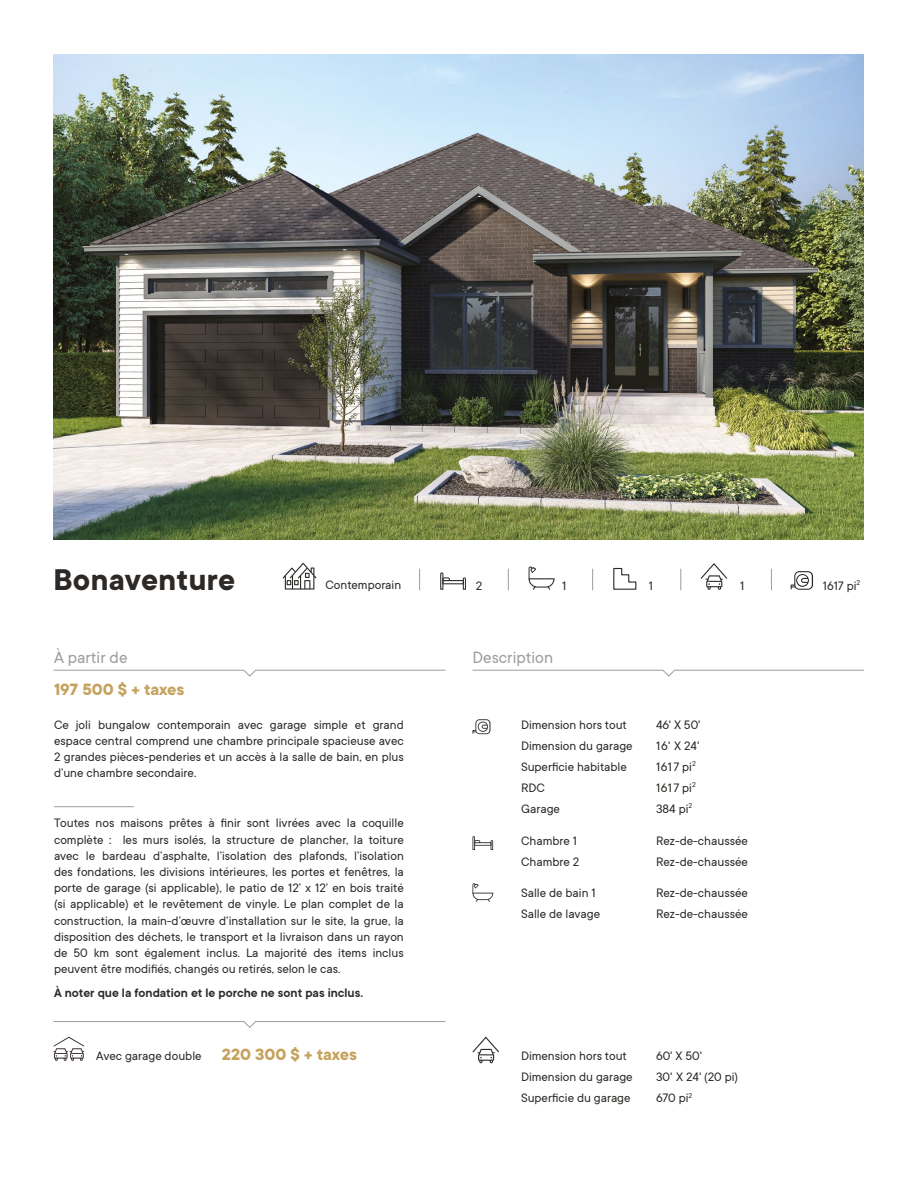
<style>
.page{position:relative;width:918px;height:1188px;background:#fff}
.page>*{position:absolute;margin:0;border:0;box-sizing:border-box;transform-origin:0 0}
.t1{font:700 33px "TT Commons";letter-spacing:.01em;color:#2c2926}
.t2{font:18px "TT Commons";color:#9d9d9c}
.t3{font:700 18px "TT Commons";color:#c5a25e}
.t4{font:13.5px/16.2px "TT Commons";color:#2c2926;text-align:justify}
.t5{font:600 13.5px "TT Commons";color:#2c2926}
.s1{font-weight:700;font-size:18px;color:#c5a25e}
</style>
<div class="page">
<img style="left:53px;top:54px;width:811px;height:486px">
<svg style="left:53px;top:669px;width:393px;height:8px"></svg>
<svg style="left:53px;top:1021px;width:393px;height:7px"></svg>
<svg style="left:472px;top:669px;width:392px;height:8px"></svg>
<svg style="left:472px;top:836px;width:21px;height:14px"></svg>
<svg style="left:472px;top:883px;width:21px;height:19px"></svg>
<svg style="left:472px;top:719px;width:18px;height:15px"></svg>
<svg style="left:419px;top:569px;width:1px;height:21px"></svg>
<svg style="left:508px;top:569px;width:1px;height:21px"></svg>
<svg style="left:592px;top:569px;width:1px;height:21px"></svg>
<svg style="left:680px;top:569px;width:1px;height:21px"></svg>
<svg style="left:771px;top:569px;width:1px;height:21px"></svg>
<svg style="left:463px;top:577px;width:3px;height:13px"></svg>
<svg style="left:442px;top:580px;width:22px;height:4px"></svg>
<hr style="left:443px;top:581px;width:20px;height:2px;background:#2c2926">
<svg style="left:440px;top:572px;width:10px;height:18px"></svg>
<svg style="left:529px;top:566px;width:26px;height:24px"></svg>
<svg style="left:613px;top:567px;width:24px;height:23px"></svg>
<svg style="left:700px;top:563px;width:28px;height:27px"></svg>
<svg style="left:791px;top:571px;width:22px;height:19px"></svg>
<hr style="left:54px;top:806px;width:80px;height:1px;background:#9d9d9c">
<svg style="left:283px;top:563px;width:34px;height:27px"></svg>
<svg style="left:472px;top:1036px;width:27px;height:27px"></svg>
<svg style="left:53px;top:1037px;width:31px;height:24px"></svg>
<h1 class="t1" style="left:53px;top:562px;width:183px">Bonaventure</h1>
<h2 class="t2" style="left:54px;top:647px;width:75px">À partir de</h2>
<h2 class="t3" style="left:54px;top:679px;width:132px">197 500 $ + taxes</h2>
<p class="t4" style="left:326px;top:577px;width:77px">Contemporain</p>
<p class="t4" style="left:476px;top:578px;width:8px">2</p>
<p class="t4" style="left:562px;top:578px;width:6px">1</p>
<p class="t4" style="left:649px;top:578px;width:6px">1</p>
<p class="t4" style="left:740px;top:578px;width:6px">1</p>
<p class="t4" style="left:823px;top:578px;width:39px">1617 pi<sup>2</sup></p>
<h2 class="t2" style="left:472px;top:647px;width:82px">Description</h2>
<p class="t4" style="left:54px;top:717px;width:351px">Ce joli bungalow contemporain avec garage simple et grand espace central comprend une chambre principale spacieuse avec 2 grandes pièces-penderies et un accès à la salle de bain, en plus d’une chambre secondaire.</p>
<p class="t4" style="left:54px;top:815px;width:351px">Toutes nos maisons prêtes à finir sont livrées avec la coquille complète : les murs isolés, la structure de plancher, la toiture avec le bardeau d’asphalte, l’isolation des plafonds, l’isolation des fondations, les divisions intérieures, les portes et fenêtres, la porte de garage (si applicable), le patio de 12’ x 12’ en bois traité (si applicable) et le revêtement de vinyle. Le plan complet de la construction, la main-d’œuvre d’installation sur le site, la grue, la disposition des déchets, le transport et la livraison dans un rayon de 50 km sont également inclus. La majorité des items inclus peuvent être modifiés, changés ou retirés, selon le cas.</p>
<p class="t5" style="left:54px;top:986px;width:311px">À noter que la fondation et le porche ne sont pas inclus.</p>
<p class="t4" style="left:96px;top:1048px;width:263px">Avec garage double <span class="s1">220 300 $ + taxes</span></p>
<p class="t4" style="left:521px;top:717px;width:107px">Dimension hors tout</p>
<p class="t4" style="left:656px;top:717px;width:46px">46' X 50'</p>
<p class="t4" style="left:521px;top:738px;width:113px">Dimension du garage</p>
<p class="t4" style="left:656px;top:738px;width:45px">16' X 24'</p>
<p class="t4" style="left:521px;top:759px;width:107px">Superficie habitable</p>
<p class="t4" style="left:656px;top:759px;width:41px">1617 pi<sup>2</sup></p>
<p class="t4" style="left:521px;top:780px;width:26px">RDC</p>
<p class="t4" style="left:656px;top:780px;width:41px">1617 pi<sup>2</sup></p>
<p class="t4" style="left:521px;top:801px;width:40px">Garage</p>
<p class="t4" style="left:656px;top:801px;width:38px">384 pi<sup>2</sup></p>
<p class="t4" style="left:521px;top:832px;width:57px">Chambre 1</p>
<p class="t4" style="left:656px;top:832px;width:93px">Rez-de-chaussée</p>
<p class="t4" style="left:521px;top:853px;width:60px">Chambre 2</p>
<p class="t4" style="left:656px;top:853px;width:93px">Rez-de-chaussée</p>
<p class="t4" style="left:521px;top:885px;width:76px">Salle de bain 1</p>
<p class="t4" style="left:656px;top:885px;width:93px">Rez-de-chaussée</p>
<p class="t4" style="left:521px;top:906px;width:81px">Salle de lavage</p>
<p class="t4" style="left:656px;top:906px;width:93px">Rez-de-chaussée</p>
<p class="t4" style="left:521px;top:1048px;width:107px">Dimension hors tout</p>
<p class="t4" style="left:656px;top:1048px;width:47px">60' X 50'</p>
<p class="t4" style="left:521px;top:1069px;width:113px">Dimension du garage</p>
<p class="t4" style="left:656px;top:1069px;width:84px">30' X 24' (20 pi)</p>
<p class="t4" style="left:521px;top:1090px;width:111px">Superficie du garage</p>
<p class="t4" style="left:656px;top:1090px;width:38px">670 pi<sup>2</sup></p>
</div>
